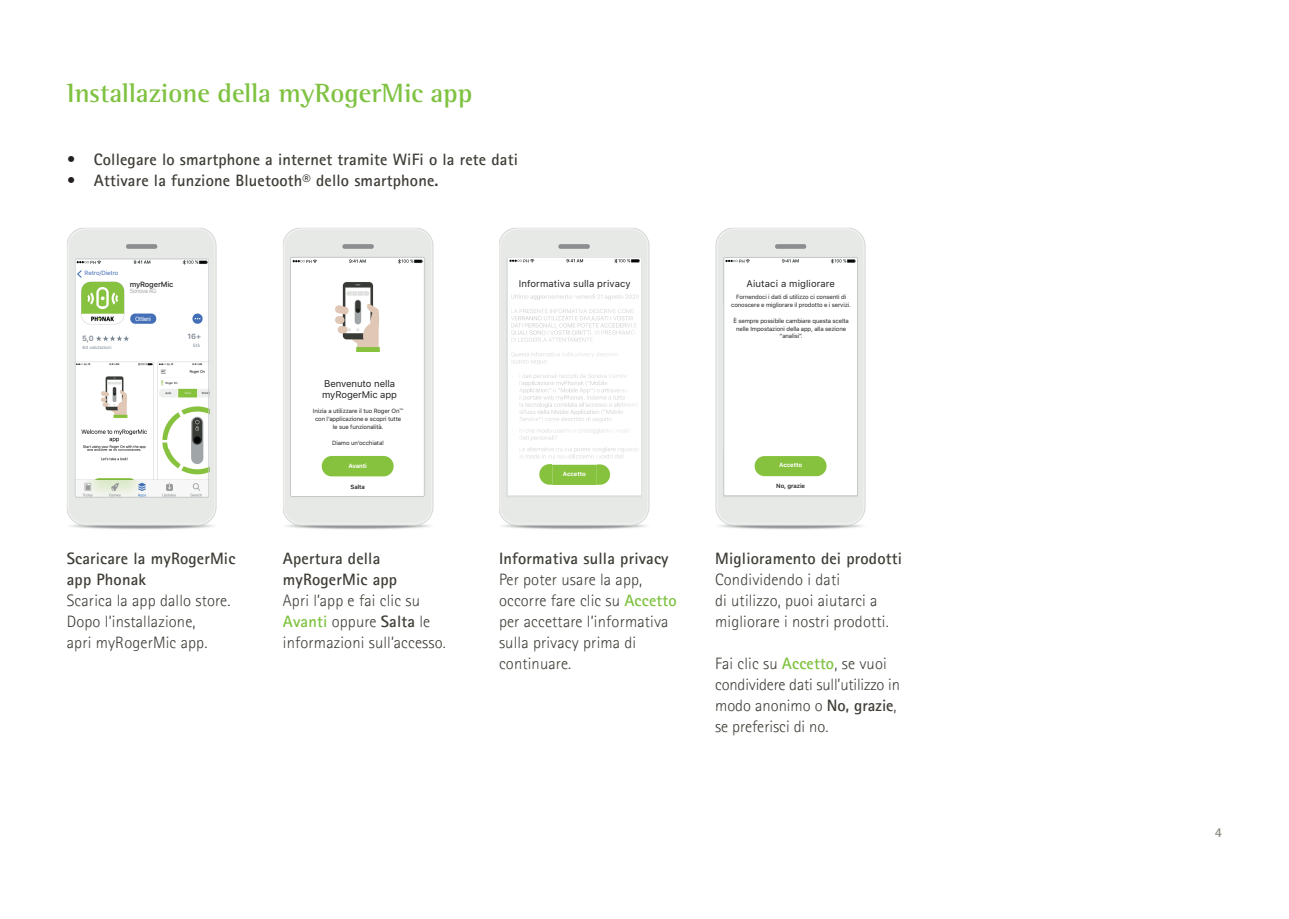
<style>
.page{position:relative;width:1289px;height:919px;background:#fff}
.page>*{position:absolute;margin:0;border:0;box-sizing:border-box;transform-origin:0 0}
.t1{font:700 27px "Rotis Semifor Phonak";color:#7fc241}
.t2{font:300 16.5px/21px "Rotis Sansfor Phonak";letter-spacing:.01em;color:#3f3d36}
.t3{font:700 16.5px/21px "Rotis Sansfor Phonak";letter-spacing:.01em;color:#3f3d36}
.t4{font:700 13.5px "Rotis Sansfor Phonak";color:#8b8b83}
.t5{font:9.6px "SFUI Text";letter-spacing:.01em;color:#231f20}
.t6{font:9.6px/11.6px "SFUI Text";letter-spacing:-.01em;color:#231f20}
.t7{font:500 7.5px "SFUI Text";letter-spacing:-.02em;color:#231f20}
.t8{font:600 7.5px "SFUI Text";color:#7a8690}
.t9{font:6px/7.9px "SFUI Text";letter-spacing:-.02em;color:#231f20;text-align:center}
.t10{font:700 6px "SFUI Text";letter-spacing:-.02em;color:#fff}
.t11{font:600 6px "SFUI Text";letter-spacing:-.02em;color:#231f20}
.t12{font:6px "SFUI Text";letter-spacing:-.01em;color:#4167b1}
.t13{font:6px "SFUI Text";letter-spacing:-.09em;color:#a8a9ad}
.t14{font:6px "SFUI Text";letter-spacing:-.08em;color:#fff}
.t15{font:4.5px "SFUI Text";letter-spacing:-.01em;color:#7a8690}
.s1{color:#231f20}
.s2{font-weight:300}
.s3{font-weight:700;color:#7fc241}
.s4{font-weight:700}
</style>
<div class="page">
<img style="left:283px;top:228px;width:151px;height:302px">
<img style="left:499px;top:228px;width:151px;height:302px">
<img style="left:715px;top:228px;width:151px;height:302px">
<img style="left:67px;top:228px;width:150px;height:302px">
<img style="left:725px;top:259px;width:130px;height:235px">
<div style="left:723px;top:257px;width:134px;height:239px;border:1px solid #c4c6c8"></div>
<img style="left:77px;top:261px;width:130px;height:234px">
<img style="left:292px;top:257px;width:133px;height:239px">
<div style="left:290px;top:257px;width:134px;height:239px;border:1px solid #c4c6c8"></div>
<div style="left:75px;top:259px;width:134px;height:238px;border:1px solid #c4c6c8"></div>
<svg style="left:507px;top:257px;width:134px;height:239px"></svg>
<h1 class="t1" style="left:67px;top:76px;width:407px">Installazione della myRogerMic app</h1>
<p class="t3" style="left:67px;top:148px;width:452px"><span class="s1">•</span> Collegare lo smartphone a internet tramite WiFi o la rete dati</p>
<p class="t3" style="left:67px;top:169px;width:373px"><span class="s1">•</span> Attivare la funzione Bluetooth<span class="s2">®</span> dello smartphone.</p>
<p class="t12" style="left:85px;top:269px;width:35px">Retro/Dietro</p>
<p class="t7" style="left:130px;top:278px;width:45px">myRogerMic</p>
<p class="t14" style="left:135px;top:315px;width:17px">Ottieni</p>
<p class="t13" style="left:130px;top:287px;width:28px">Sonova AG</p>
<p class="t8" style="left:82px;top:333px;width:13px">5,0</p>
<p class="t8" style="left:187px;top:331px;width:15px">16+</p>
<p class="t15" style="left:193px;top:342px;width:8px">Età</p>
<p class="t15" style="left:82px;top:344px;width:31px">64 valutazioni</p>
<p class="t3" style="left:67px;top:547px;width:170px">Scaricare la myRogerMic app Phonak</p>
<p class="t2" style="left:67px;top:590px;width:165px">Scarica la app dallo store.<br>Dopo l’installazione,<br>apri myRogerMic app.</p>
<p class="t6" style="left:322px;top:378px;width:76px">Benvenuto nella myRogerMic app</p>
<p class="t9" style="left:313px;top:407px;width:92px">Inizia a utilizzare il tuo Roger On<sup>™ </sup>con l’applicazione e scopri tutte le sue funzionalità.</p>
<p class="t9" style="left:332px;top:439px;width:53px">Diamo un’occhiata!</p>
<p class="t10" style="left:348px;top:461px;width:20px">Avanti</p>
<p class="t11" style="left:350px;top:482px;width:16px">Salta</p>
<p class="t3" style="left:283px;top:547px;width:116px">Apertura della myRogerMic app</p>
<p class="t2" style="left:283px;top:590px;width:164px">Apri l’app e fai clic su<br><span class="s3">Avanti</span> oppure <span class="s4">Salta</span> le informazioni sull’accesso.</p>
<p class="t5" style="left:518px;top:277px;width:114px">Informativa sulla privacy</p>
<p class="t10" style="left:563px;top:470px;width:24px">Accetto</p>
<p class="t3" style="left:499px;top:547px;width:171px">Informativa sulla privacy</p>
<p class="t2" style="left:499px;top:569px;width:179px">Per poter usare la app, occorre fare clic su <span class="s3">Accetto </span>per accettare l’informativa sulla privacy prima di continuare.</p>
<p class="t5" style="left:746px;top:277px;width:90px">Aiutaci a migliorare</p>
<p class="t9" style="left:731px;top:293px;width:121px">Fornendoci i dati di utilizzo ci consenti di conoscere e migliorare il prodotto e i servizi.</p>
<p class="t9" style="left:733px;top:316px;width:117px">È sempre possibile cambiare questa scelta nelle Impostazioni della app, alla sezione “analisi”.</p>
<p class="t10" style="left:779px;top:460px;width:24px">Accetto</p>
<p class="t11" style="left:776px;top:481px;width:30px">No, grazie</p>
<p class="t3" style="left:715px;top:547px;width:188px">Miglioramento dei prodotti</p>
<p class="t2" style="left:715px;top:569px;width:175px">Condividendo i dati<br>di utilizzo, puoi aiutarci a migliorare i nostri prodotti.</p>
<p class="t2" style="left:715px;top:653px;width:186px">Fai clic su <span class="s3">Accetto</span>, se vuoi condividere dati sull’utilizzo in modo anonimo o <span class="s4">No, grazie</span>, se preferisci di no.</p>
<p class="t4" style="left:1214px;top:823px;width:9px">4</p>
</div>
